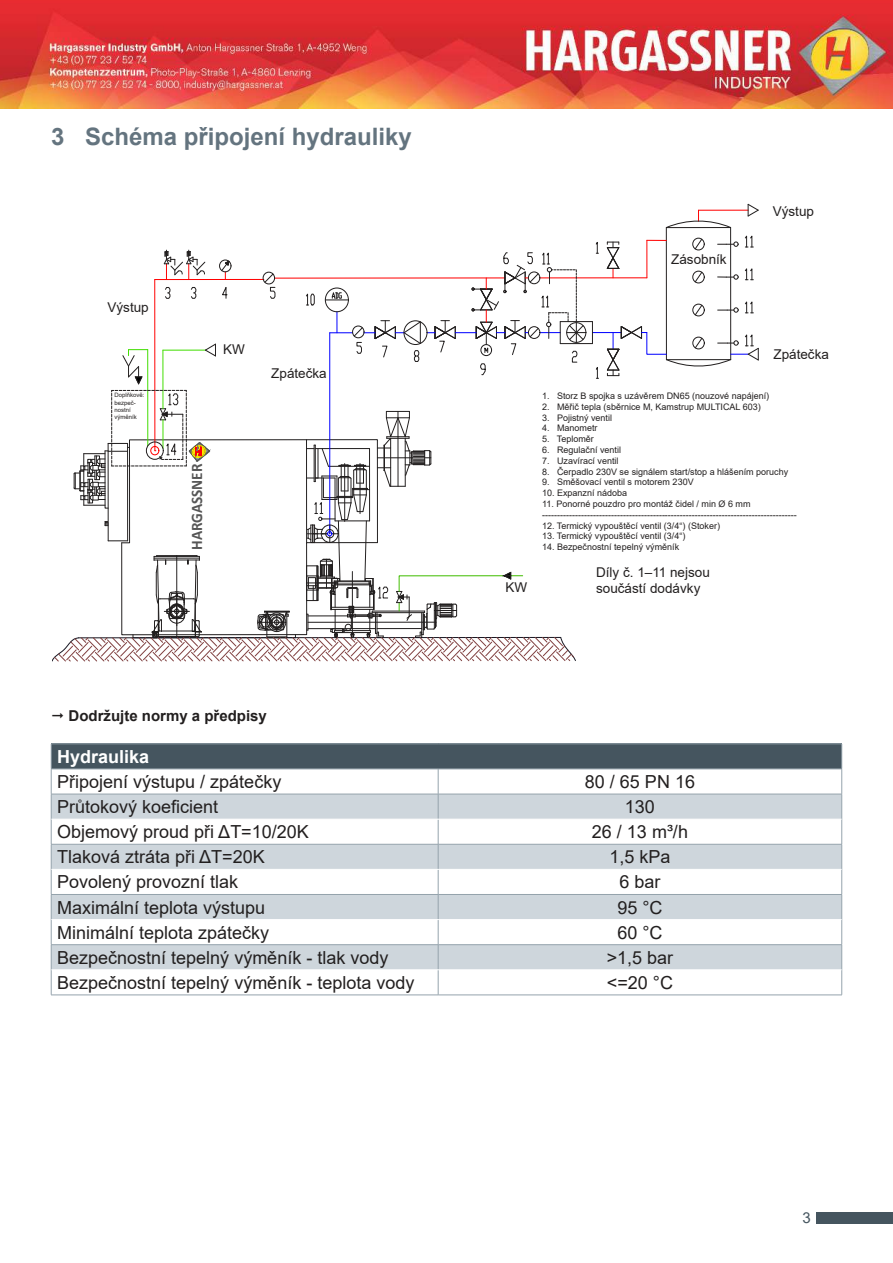
<style>
.page{position:relative;width:893px;height:1263px;background:#fff}
.page>*{position:absolute;margin:0;border:0;box-sizing:border-box;transform-origin:0 0}
.t1{font:700 24px "Arial";color:#64747f}
.t2{font:18px "Arial";color:#221f1f}
.t3{font:700 18px "Arial";color:#fff}
.t4{font:700 16.05px "Calibri";letter-spacing:-.005em;color:#565656;scale:.95 1}
.t5{font:700 15px "Arial";color:#221f1f}
.t6{font:15px "Arial";color:#45555f}
.t7{font:13.5px/16.2px "Arial";color:#221f1f}
.t8{font:9px/10.8px "Arial";color:#221f1f}
.t9{font:6px/7.2px "Arial";color:#221f1f}
</style>
<div class="page">
<img style="left:0;top:0;width:893px;height:108px">
<div style="left:816px;top:1212px;width:77px;height:11px;background:#45555f"></div>
<div style="left:51px;top:744px;width:791px;height:25px;background:#45555f"></div>
<svg style="left:52px;top:770px;width:789px;height:225px"></svg>
<svg style="left:52px;top:795px;width:789px;height:174px;fill:#ced6dc"></svg>
<hr style="left:51px;top:794px;width:387px;height:1px;background:#95a3ac">
<hr style="left:438px;top:794px;width:404px;height:1px;background:#95a3ac">
<hr style="left:51px;top:844px;width:387px;height:1px;background:#95a3ac">
<hr style="left:438px;top:844px;width:404px;height:1px;background:#95a3ac">
<hr style="left:51px;top:894px;width:387px;height:1px;background:#95a3ac">
<hr style="left:438px;top:894px;width:404px;height:1px;background:#95a3ac">
<hr style="left:51px;top:944px;width:387px;height:1px;background:#95a3ac">
<hr style="left:438px;top:944px;width:404px;height:1px;background:#95a3ac">
<svg style="left:438px;top:770px;width:1px;height:225px"></svg>
<hr style="left:51px;top:995px;width:387px;height:1px;background:#95a3ac">
<hr style="left:438px;top:995px;width:404px;height:1px;background:#95a3ac">
<hr style="left:51px;top:819px;width:387px;height:1px;background:#fff">
<hr style="left:438px;top:819px;width:404px;height:1px;background:#fff">
<hr style="left:51px;top:869px;width:387px;height:1px;background:#fff">
<hr style="left:438px;top:869px;width:404px;height:1px;background:#fff">
<hr style="left:51px;top:919px;width:387px;height:1px;background:#fff">
<hr style="left:438px;top:919px;width:404px;height:1px;background:#fff">
<hr style="left:51px;top:969px;width:387px;height:1px;background:#fff">
<hr style="left:438px;top:969px;width:404px;height:1px;background:#fff">
<hr style="left:51px;top:743px;width:387px;height:1px;background:#95a3ac">
<svg style="left:51px;top:744px;width:1px;height:251px"></svg>
<hr style="left:438px;top:743px;width:404px;height:1px;background:#95a3ac">
<svg style="left:841px;top:744px;width:1px;height:251px"></svg>
<hr style="left:51px;top:769px;width:387px;height:1px;background:#95a3ac">
<hr style="left:438px;top:769px;width:404px;height:1px;background:#95a3ac">
<hr style="left:540px;top:277px;width:107px;height:1px;background:#f00">
<svg style="left:694px;top:238px;width:9px;height:12px"></svg>
<svg style="left:694px;top:271px;width:9px;height:12px"></svg>
<hr style="left:560px;top:343px;width:32px;height:1px;background:#221f1f">
<hr style="left:560px;top:321px;width:32px;height:1px;background:#221f1f">
<svg style="left:606px;top:242px;width:14px;height:36px"></svg>
<hr style="left:666px;top:228px;width:1px;height:132px;background:#221f1f">
<hr style="left:730px;top:228px;width:1px;height:132px;background:#221f1f">
<hr style="left:646px;top:240px;width:1px;height:38px;background:#f00">
<svg style="left:647px;top:240px;width:19px;height:1px"></svg>
<hr style="left:698px;top:210px;width:50px;height:1px;background:#f00">
<svg style="left:694px;top:304px;width:9px;height:12px"></svg>
<svg style="left:747px;top:203px;width:12px;height:14px"></svg>
<svg style="left:665px;top:210px;width:67px;height:19px"></svg>
<div style="left:692px;top:238px;width:13px;height:12px;border:1px solid #221f1f;border-radius:50%"></div>
<div style="left:692px;top:271px;width:13px;height:12px;border:1px solid #221f1f;border-radius:50%"></div>
<div style="left:692px;top:304px;width:13px;height:12px;border:1px solid #221f1f;border-radius:50%"></div>
<svg style="left:718px;top:307px;width:20px;height:6px"></svg>
<svg style="left:718px;top:274px;width:20px;height:6px"></svg>
<svg style="left:718px;top:242px;width:20px;height:5px"></svg>
<svg style="left:595px;top:242px;width:3px;height:12px"></svg>
<svg style="left:592px;top:322px;width:167px;height:57px"></svg>
<svg style="left:745px;top:301px;width:8px;height:13px"></svg>
<svg style="left:744px;top:268px;width:9px;height:12px"></svg>
<svg style="left:744px;top:235px;width:9px;height:13px"></svg>
<svg style="left:52px;top:250px;width:534px;height:412px"></svg>
<h1 class="t1" style="left:51px;top:128px;width:362px">3 Schéma připojení hydrauliky</h1>
<h3 class="t7" style="left:108px;top:300px;width:43px">Výstup</h3>
<p class="t9" style="left:115px;top:392px;width:32px">Doplňkově: bezpeč&shy;nostní výměník</p>
<h3 class="t7" style="left:223px;top:341px;width:23px">KW</h3>
<h3 class="t7" style="left:271px;top:365px;width:57px">Zpátečka</h3>
<h3 class="t4" style="left:187px;top:549px;width:92px;rotate:-90deg">HARGASSNER</h3>
<h3 class="t7" style="left:671px;top:251px;width:57px">Zásobník</h3>
<h3 class="t7" style="left:773px;top:204px;width:43px">Výstup</h3>
<h3 class="t7" style="left:506px;top:579px;width:23px">KW</h3>
<h3 class="t7" style="left:773px;top:346px;width:57px">Zpátečka</h3>
<p class="t8" style="left:542px;top:390px;width:229px">1. Storz B spojka s uzávěrem DN65 (nouzové napájení)</p>
<p class="t8" style="left:542px;top:401px;width:220px">2. Měřič tepla (sběrnice M, Kamstrup MULTICAL 603)</p>
<p class="t8" style="left:542px;top:412px;width:72px">3. Pojistný ventil</p>
<p class="t8" style="left:542px;top:423px;width:57px">4. Manometr</p>
<p class="t8" style="left:542px;top:434px;width:53px">5. Teploměr</p>
<p class="t8" style="left:542px;top:444px;width:81px">6. Regulační ventil</p>
<p class="t8" style="left:542px;top:455px;width:78px">7. Uzavírací ventil</p>
<p class="t8" style="left:542px;top:466px;width:248px">8. Čerpadlo 230V se signálem start/stop a hlášením poruchy</p>
<p class="t8" style="left:542px;top:477px;width:153px">9. Směšovací ventil s motorem 230V</p>
<p class="t8" style="left:542px;top:488px;width:87px">10. Expanzní nádoba</p>
<p class="t8" style="left:542px;top:498px;width:256px">11. Ponorné pouzdro pro montáž čidel / min Ø 6 mm -------------------------------------------------------------------------------------</p>
<p class="t8" style="left:542px;top:520px;width:179px">12. Termický vypouštěcí ventil (3/4“) (Stoker)</p>
<p class="t8" style="left:542px;top:531px;width:145px">13. Termický vypouštěcí ventil (3/4“)</p>
<p class="t8" style="left:542px;top:542px;width:139px">14. Bezpečnostní tepelný výměník</p>
<h3 class="t7" style="left:596px;top:564px;width:115px">Díly č. 1–11 nejsou součástí dodávky</h3>
<h3 class="t5" style="left:69px;top:705px;width:200px">Dodržujte normy a předpisy</h3>
<h2 class="t3" style="left:57px;top:744px;width:94px">Hydraulika</h2>
<h2 class="t2" style="left:57px;top:769px;width:226px">Připojení výstupu / zpátečky</h2>
<h2 class="t2" style="left:585px;top:775px;width:112px">80 / 65 PN 16</h2>
<h2 class="t2" style="left:57px;top:794px;width:163px">Průtokový koeficient</h2>
<h2 class="t2" style="left:625px;top:800px;width:32px">130</h2>
<h2 class="t2" style="left:57px;top:819px;width:253px">Objemový proud při ΔT=10/20K</h2>
<h2 class="t2" style="left:592px;top:825px;width:98px">26 / 13 m³/h</h2>
<h2 class="t2" style="left:57px;top:845px;width:209px">Tlaková ztráta při ΔT=20K</h2>
<h2 class="t2" style="left:609px;top:850px;width:63px">1,5 kPa</h2>
<h2 class="t2" style="left:57px;top:870px;width:183px">Povolený provozní tlak</h2>
<h2 class="t2" style="left:619px;top:875px;width:43px">6 bar</h2>
<h2 class="t2" style="left:57px;top:895px;width:210px">Maximální teplota výstupu</h2>
<h2 class="t2" style="left:617px;top:900px;width:47px">95 °C</h2>
<h2 class="t2" style="left:57px;top:920px;width:214px">Minimální teplota zpátečky</h2>
<h2 class="t2" style="left:617px;top:925px;width:47px">60 °C</h2>
<h2 class="t2" style="left:57px;top:945px;width:333px">Bezpečnostní tepelný výměník - tlak vody</h2>
<h2 class="t2" style="left:607px;top:951px;width:68px">&gt;1,5 bar</h2>
<h2 class="t2" style="left:57px;top:970px;width:359px">Bezpečnostní tepelný výměník - teplota vody</h2>
<h2 class="t2" style="left:607px;top:970px;width:68px">&lt;=20 °C</h2>
<h3 class="t6" style="left:802px;top:1212px;width:10px">3</h3>
</div>
